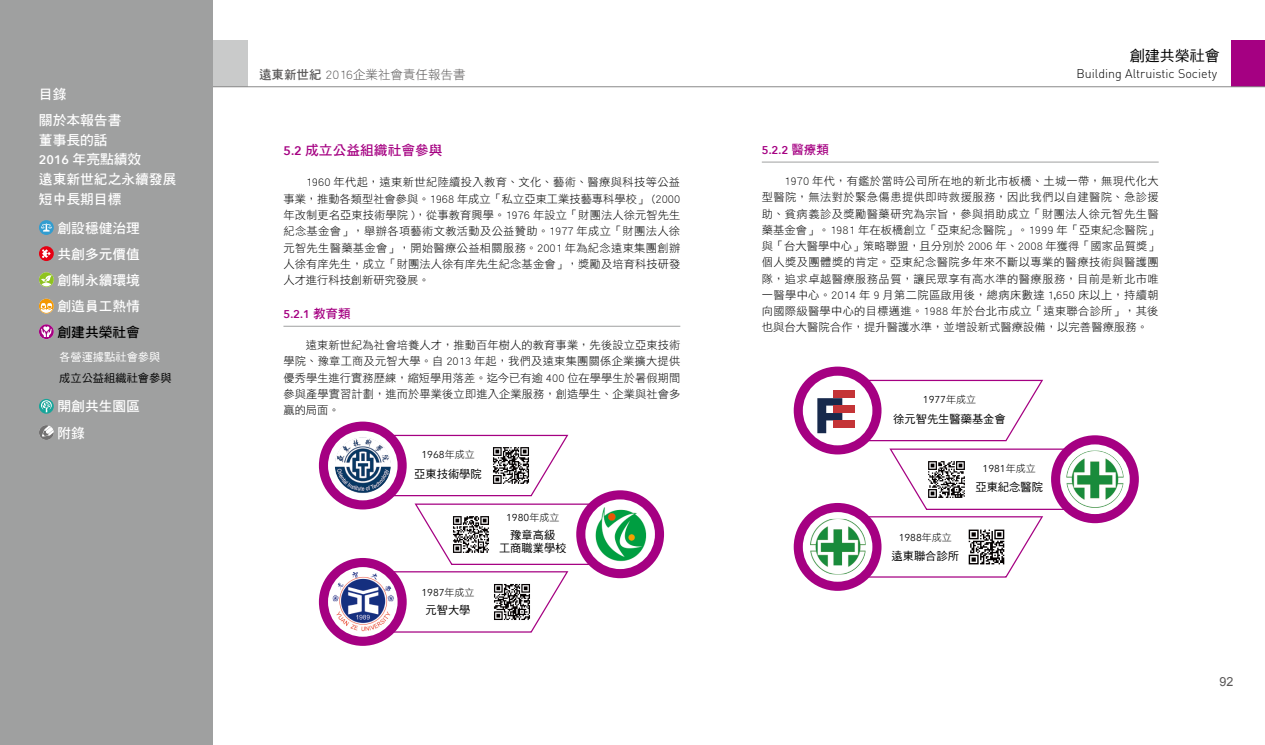
<style>
.page{position:relative;width:1265px;height:745px;background:#fff}
.page>*{position:absolute;margin:0;border:0;box-sizing:border-box;transform-origin:0 0}
.t1{font:15px "DF Hei Std W5";color:#000}
.t2{font:13.75px/26px "DF Hei Std W7";color:#fff}
.t3{font:13.75px "DF Hei Std W7";color:#a50082}
.t4{font:13.75px "DF Hei Std W7";color:#000}
.t5{font:300 12.5px "DIN";color:#000}
.t6{font:12.5px "DF Hei Std W3";color:#595757}
.t7{font:12.5px "Arial";color:#595757}
.t8{font:11.25px/16.2px "DF Hei Std W3";letter-spacing:.01em;color:#000;text-align:justify}
.t9{font:11.25px/13.5px "DF Hei Std W5";color:#000;text-align:center}
.t10{font:600 11.25px "Avenir Next";color:#a50082}
.t11{font:11.25px "DF Hei Std W5";color:#fff}
.t12{font:10px "Avenir Next";color:#000}
.s1{font-family:"Avenir Next";font-weight:600;font-size:12.38px}
.s2{font-family:"DF Hei Std W7"}
.s3{font-family:"DF Hei Std W7";font-weight:400;font-size:12.5px}
.s4{font-family:"DF Hei Std W3"}
</style>
<div class="page">
<div style="left:204px;top:40px;width:44px;height:47px;background:#c9caca"></div>
<div style="left:1231px;top:40px;width:34px;height:47px;background:#a50082"></div>
<hr style="left:204px;top:86px;width:1061px;height:1px;background:#898989">
<div style="left:0;top:0;width:213px;height:744px;background:#9fa0a0"></div>
<svg style="left:39px;top:220px;width:15px;height:15px"></svg>
<svg style="left:41px;top:223px;width:11px;height:8px"></svg>
<svg style="left:39px;top:272px;width:15px;height:15px"></svg>
<svg style="left:39px;top:298px;width:15px;height:15px"></svg>
<div style="left:39px;top:246px;width:15px;height:15px;background:#e60012;border-radius:50%"></div>
<svg style="left:42px;top:249px;width:9px;height:9px"></svg>
<svg style="left:39px;top:324px;width:15px;height:15px"></svg>
<svg style="left:39px;top:398px;width:15px;height:15px"></svg>
<svg style="left:41px;top:400px;width:11px;height:12px"></svg>
<svg style="left:39px;top:425px;width:15px;height:14px"></svg>
<hr style="left:283px;top:326px;width:397px;height:1px;background:#9fa0a0">
<hr style="left:762px;top:162px;width:397px;height:1px;background:#9fa0a0">
<svg style="left:395px;top:571px;width:173px;height:61px"></svg>
<div style="left:319px;top:557px;width:88px;height:88px;background:#a50082;border-radius:50%"></div>
<svg style="left:328px;top:566px;width:70px;height:70px"></svg>
<div style="left:319px;top:421px;width:88px;height:88px;background:#a50082;border-radius:50%"></div>
<div style="left:328px;top:430px;width:70px;height:70px;background:#fff;border-radius:50%"></div>
<svg style="left:341px;top:434px;width:227px;height:62px"></svg>
<img style="left:335px;top:437px;width:56px;height:56px">
<svg style="left:415px;top:503px;width:173px;height:61px"></svg>
<div style="left:576px;top:490px;width:88px;height:88px;background:#a50082;border-radius:50%"></div>
<div style="left:585px;top:499px;width:70px;height:69px;background:#fff;border-radius:50%"></div>
<img style="left:591px;top:504px;width:59px;height:57px">
<img style="left:332px;top:570px;width:62px;height:62px;border-radius:31px">
<svg style="left:869px;top:516px;width:174px;height:61px"></svg>
<div style="left:794px;top:502px;width:87px;height:88px;background:#a50082;border-radius:50%"></div>
<div style="left:803px;top:511px;width:69px;height:70px;background:#fff;border-radius:50%"></div>
<svg style="left:869px;top:379px;width:174px;height:62px"></svg>
<div style="left:794px;top:366px;width:87px;height:88px;background:#a50082;border-radius:50%"></div>
<div style="left:803px;top:375px;width:69px;height:70px;background:#fff;border-radius:50%"></div>
<svg style="left:889px;top:448px;width:174px;height:61px"></svg>
<div style="left:1051px;top:435px;width:88px;height:88px;background:#a50082;border-radius:50%"></div>
<div style="left:1060px;top:444px;width:70px;height:69px;background:#fff;border-radius:50%"></div>
<img style="left:810px;top:518px;width:56px;height:56px">
<img style="left:1066px;top:450px;width:58px;height:57px">
<svg style="left:817px;top:398px;width:25px;height:35px"></svg>
<div style="left:833px;top:390px;width:22px;height:8px;background:#c43437"></div>
<div style="left:833px;top:405px;width:22px;height:8px;background:#c43437"></div>
<div style="left:833px;top:420px;width:22px;height:7px;background:#c43437"></div>
<p class="t2" style="left:39px;top:81px;width:84px;line-height:25.4px">目錄<br>關於本報告書</p>
<p class="t2" style="left:39px;top:129px;width:139px;line-height:19.8px">董事長的話<br><span class="s1">2016</span> 年亮點績效<br>遠東新世紀之永續發展短中長期目標</p>
<p class="t2" style="left:58px;top:214px;width:84px;text-align:justify">創設穩健治理共創多元價值創制永續環境創造員工熱情</p>
<p class="t4" style="left:58px;top:324px;width:84px">創建共榮社會</p>
<p class="t11" style="left:59px;top:350px;width:103px">各營運據點社會參與</p>
<p class="t9" style="left:59px;top:371px;width:114px">成立公益組織社會參與</p>
<p class="t2" style="left:58px;top:393px;width:84px">開創共生園區附錄</p>
<p class="t6" style="left:259px;top:68px;width:208px"><span class="s2">遠東新世紀</span> 2016企業社會責任報告書</p>
<p class="t3" style="left:283px;top:142px;width:161px"><span class="s1">5.2</span> 成立公益組織社會參與</p>
<p class="t8" style="left:283px;top:174px;width:398px;text-indent:22px">1960 年代起，遠東新世紀陸續投入教育、文化、藝術、醫療與科技等公益事業，推動各類型社會參與。1968 年成立「私立亞東工業技藝專科學校」 (2000年改制更名亞東技術學院 )，從事教育興學。1976 年設立「財團法人徐元智先生紀念基金會」，舉辦各項藝術文教活動及公益贊助。1977 年成立「財團法人徐元智先生醫藥基金會」，開始醫療公益相關服務。2001 年為紀念遠東集團創辦人徐有庠先生，成立「財團法人徐有庠先生紀念基金會」，獎勵及培育科技研發人才進行科技創新研究發展。</p>
<p class="t10" style="left:283px;top:304px;width:69px">5.2.1 <span class="s3">教育類</span></p>
<p class="t8" style="left:283px;top:336px;width:398px;text-indent:22px">遠東新世紀為社會培養人才，推動百年樹人的教育事業，先後設立亞東技術學院、豫章工商及元智大學。自 2013 年起，我們及遠東集團關係企業擴大提供優秀學生進行實務歷練，縮短學用落差。迄今已有逾 400 位在學學生於暑假期間參與產學實習計劃，進而於畢業後立即進入企業服務，創造學生、企業與社會多贏的局面。</p>
<p class="t12" style="left:421px;top:446px;width:55px">1968<span class="s4">年成立</span></p>
<p class="t9" style="left:414px;top:467px;width:69px">亞東技術學院</p>
<p class="t12" style="left:421px;top:584px;width:55px">1987<span class="s4">年成立</span></p>
<p class="t9" style="left:426px;top:602px;width:46px">元智大學</p>
<p class="t12" style="left:506px;top:509px;width:55px">1980<span class="s4">年成立</span></p>
<p class="t9" style="left:499px;top:527px;width:69px">豫章高級<br>工商職業學校</p>
<h1 class="t1" style="left:1130px;top:47px;width:91px">創建共榮社會</h1>
<p class="t5" style="left:1076px;top:65px;width:142px">Building Altruistic Society</p>
<p class="t10" style="left:762px;top:140px;width:69px">5.2.2 <span class="s3">醫療類</span></p>
<p class="t8" style="left:762px;top:172px;width:398px;text-indent:22px">1970 年代，有鑑於當時公司所在地的新北市板橋、土城一帶，無現代化大型醫院，無法對於緊急傷患提供即時救援服務，因此我們以自建醫院、急診援助、貧病義診及獎勵醫藥研究為宗旨，參與捐助成立「財團法人徐元智先生醫藥基金會」。1981 年在板橋創立「亞東紀念醫院」。1999 年「亞東紀念醫院」與「台大醫學中心」策略聯盟，且分別於 2006 年、2008 年獲得「國家品質獎」個人獎及團體獎的肯定。亞東紀念醫院多年來不斷以專業的醫療技術與醫護團隊，追求卓越醫療服務品質，讓民眾享有高水準的醫療服務，目前是新北市唯一醫學中心。2014 年 9 月第二院區啟用後，總病床數達 1,650 床以上，持續朝向國際級醫學中心的目標邁進。1988 年於台北市成立「遠東聯合診所」，其後也與台大醫院合作，提升醫護水準，並增設新式醫療設備，以完善醫療服務。</p>
<p class="t12" style="left:923px;top:390px;width:55px">1977<span class="s4">年成立</span></p>
<p class="t9" style="left:893px;top:412px;width:114px">徐元智先生醫藥基金會</p>
<p class="t12" style="left:983px;top:459px;width:55px">1981<span class="s4">年成立</span></p>
<p class="t12" style="left:899px;top:529px;width:55px">1988<span class="s4">年成立</span></p>
<p class="t9" style="left:892px;top:549px;width:69px">遠東聯合診所</p>
<p class="t9" style="left:975px;top:479px;width:69px">亞東紀念醫院</p>
<p class="t7" style="left:1220px;top:673px;width:15px">92</p>
</div>
